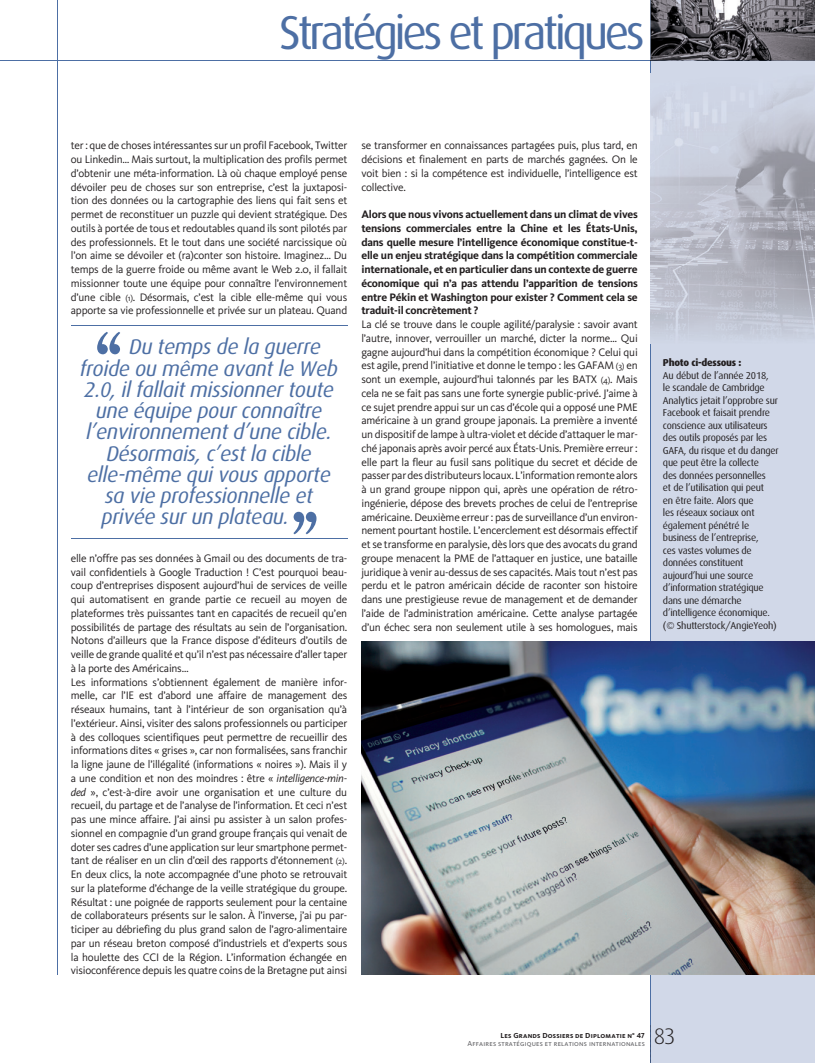
<style>
.page{position:relative;width:815px;height:1063px;background:#fff}
.page>*{position:absolute;margin:0;border:0;box-sizing:border-box;transform-origin:0 0}
.t1{font:47.5px "Dax";letter-spacing:-.075em;color:#4d6fa4}
.t2{font:300 22.5px "Dax";color:#231f20}
.t3{font:italic 21.25px "Dax";letter-spacing:-.02em;color:#4d6fa4}
.t4{font:11.25px/13.8px "Kievit";letter-spacing:-.02em;color:#231f20;text-align:justify}
.t5{font:700 11.25px/13.8px "Kievit";letter-spacing:-.02em;color:#231f20;text-align:justify}
.t6{font:10px/12.5px "Dax";letter-spacing:-.025em;color:#231f20}
.t7{font:800 10px "Dax";letter-spacing:-.025em;color:#231f20}
.t8{font:7.5px "Kievit Book SC";letter-spacing:.025em;color:#636366}
.t9{font:7.5px "Kievit Bold SC";letter-spacing:.025em;color:#231f20}
.s1{font-size:8.75px}
.s2{font-style:italic}
</style>
<div class="page">
<hr style="left:58px;top:0;width:1px;height:974px;background:#4d6fa4">
<div style="left:651px;top:0;width:164px;height:1063px;background:#d1d8e8"></div>
<hr style="left:650px;top:0;width:1px;height:1063px;background:#4d6fa4">
<hr style="left:0;top:60px;width:815px;height:1px;background:#4d6fa4">
<img style="left:650px;top:60px;width:165px;height:1px">
<svg style="left:650px;top:0;width:165px;height:60px;background:#615e64"></svg>
<hr style="left:71px;top:326px;width:276px;height:1px;background:#4d6fa4">
<hr style="left:71px;top:539px;width:276px;height:1px;background:#4d6fa4">
<svg style="left:97px;top:332px;width:23px;height:22px"></svg>
<svg style="left:293px;top:512px;width:23px;height:22px"></svg>
<img style="left:361px;top:641px;width:454px;height:333px">
<img style="left:651px;top:87px;width:164px;height:251px">
<svg style="left:650px;top:1025px;width:1px;height:38px"></svg>
<h1 class="t1" style="left:279px;top:6px;width:367px">Stratégies et pratiques</h1>
<p class="t4" style="left:71px;top:139px;width:278px">ter : que de choses intéressantes sur un profil Facebook, Twitter ou Linkedin… Mais surtout, la multiplication des profils permet d’obtenir une méta-information. Là où chaque employé pense dévoiler peu de choses sur son entreprise, c’est la juxtaposi&shy;tion des données ou la cartographie des liens qui fait sens et permet de reconstituer un puzzle qui devient stratégique. Des outils à portée de tous et redoutables quand ils sont pilotés par des professionnels. Et le tout dans une société narcissique où l’on aime se dévoiler et (ra)conter son histoire. Imaginez… Du temps de la guerre froide ou même avant le Web 2.0, il fallait missionner toute une équipe pour connaître l’environnement d’une cible <span class="s1">(1)</span>. Désormais, c’est la cible elle-même qui vous apporte sa vie professionnelle et privée sur un plateau. Quand</p>
<h3 class="t3" style="left:129px;top:335px;width:193px">Du temps de la guerre</h3>
<h3 class="t3" style="left:80px;top:356px;width:260px">froide ou même avant le Web</h3>
<h3 class="t3" style="left:84px;top:378px;width:251px">2.0, il fallait missionner toute</h3>
<h3 class="t3" style="left:96px;top:399px;width:228px">une équipe pour connaître</h3>
<h3 class="t3" style="left:86px;top:420px;width:247px">l’environnement d’une cible.</h3>
<h3 class="t3" style="left:106px;top:441px;width:207px">Désormais, c’est la cible</h3>
<h3 class="t3" style="left:87px;top:463px;width:245px">elle-même qui vous apporte</h3>
<h3 class="t3" style="left:105px;top:484px;width:209px">sa vie professionnelle et</h3>
<h3 class="t3" style="left:102px;top:505px;width:189px">privée sur un plateau.</h3>
<p class="t4" style="left:71px;top:551px;width:278px;text-align:left">elle n’offre pas ses données à Gmail ou des documents de tra&shy;vail confidentiels à Google Traduction ! C’est pourquoi beau&shy;coup d’entreprises disposent aujourd’hui de services de veille qui automatisent en grande partie ce recueil au moyen de plateformes très puissantes tant en capacités de recueil qu’en possibilités de partage des résultats au sein de l’organisation.<br>Notons d’ailleurs que la France dispose d’éditeurs d’outils de veille de grande qualité et qu’il n’est pas nécessaire d’aller taper à la porte des Américains…<br>Les informations s’obtiennent également de manière infor&shy;melle, car l’IE est d’abord une affaire de management des réseaux humains, tant à l’intérieur de son organisation qu’à l’extérieur. Ainsi, visiter des salons professionnels ou participer à des colloques scientifiques peut permettre de recueillir des informations dites « grises », car non formalisées, sans franchir la ligne jaune de l’illégalité (informations « noires »). Mais il y a une condition et non des moindres : être « <span class="s2">intelligence-min&shy;ded</span> », c’est-à-dire avoir une organisation et une culture du recueil, du partage et de l’analyse de l’information. Et ceci n’est pas une mince affaire. J’ai ainsi pu assister à un salon profes&shy;sionnel en compagnie d’un grand groupe français qui venait de doter ses cadres d’une application sur leur smartphone permet&shy;tant de réaliser en un clin d’œil des rapports d’étonnement <span class="s1">(2)</span>.<br>En deux clics, la note accompagnée d’une photo se retrouvait sur la plateforme d’échange de la veille stratégique du groupe.<br>Résultat : une poignée de rapports seulement pour la centaine de collaborateurs présents sur le salon. À l’inverse, j’ai pu par&shy;ticiper au débriefing du plus grand salon de l’agro-alimentaire par un réseau breton composé d’industriels et d’experts sous la houlette des CCI de la Région. L’information échangée en visioconférence depuis les quatre coins de la Bretagne put ainsi</p>
<p class="t4" style="left:361px;top:139px;width:278px">se transformer en connaissances partagées puis, plus tard, en décisions et finalement en parts de marchés gagnées. On le voit bien : si la compétence est individuelle, l’intelligence est collective.</p>
<p class="t5" style="left:361px;top:207px;width:278px">Alors que nous vivons actuellement dans un climat de vives tensions commerciales entre la Chine et les États-Unis, dans quelle mesure l’intelligence économique constitue-t&shy;elle un enjeu stratégique dans la compétition commerciale internationale, et en particulier dans un contexte de guerre économique qui n’a pas attendu l’apparition de tensions entre Pékin et Washington pour exister ? Comment cela se traduit-il concrètement ?</p>
<p class="t4" style="left:361px;top:318px;width:278px">La clé se trouve dans le couple agilité/paralysie : savoir avant l’autre, innover, verrouiller un marché, dicter la norme… Qui gagne aujourd’hui dans la compétition économique ? Celui qui est agile, prend l’initiative et donne le tempo : les GAFAM <span class="s1">(3)</span> en sont un exemple, aujourd’hui talonnés par les BATX <span class="s1">(4)</span>. Mais cela ne se fait pas sans une forte synergie public-privé. J’aime à ce sujet prendre appui sur un cas d’école qui a opposé une PME américaine à un grand groupe japonais. La première a inventé un dispositif de lampe à ultra-violet et décide d’attaquer le mar&shy;ché japonais après avoir percé aux États-Unis. Première erreur : elle part la fleur au fusil sans politique du secret et décide de passer par des distributeurs locaux. L’information remonte alors à un grand groupe nippon qui, après une opération de rétro&shy;ingénierie, dépose des brevets proches de celui de l’entreprise américaine. Deuxième erreur : pas de surveillance d’un environ&shy;nement pourtant hostile. L’encerclement est désormais effectif et se transforme en paralysie, dès lors que des avocats du grand groupe menacent la PME de l’attaquer en justice, une bataille juridique à venir au-dessus de ses capacités. Mais tout n’est pas perdu et le patron américain décide de raconter son histoire dans une prestigieuse revue de management et de demander l’aide de l’administration américaine. Cette analyse partagée d’un échec sera non seulement utile à ses homologues, mais</p>
<p class="t7" style="left:663px;top:357px;width:80px">Photo ci-dessous :</p>
<p class="t6" style="left:663px;top:369px;width:117px">Au début de l’année 2018,<br>le scandale de Cambridge<br>Analytics jetait l’opprobre sur<br>Facebook et faisait prendre conscience aux utilisateurs des outils proposés par les<br>GAFA, du risque et du danger que peut être la collecte<br>des données personnelles<br>et de l’utilisation qui peut<br>en être faite. Alors que<br>les réseaux sociaux ont également pénétré le business de l’entreprise,<br>ces vastes volumes de données constituent aujourd’hui une source d’information stratégique dans une démarche d’intelligence économique. (© Shutterstock/AngieYeoh)</p>
<p class="t9" style="left:501px;top:1031px;width:146px">Les Grands Dossiers de Diplomatie n° 47</p>
<p class="t8" style="left:468px;top:1039px;width:179px">Affaires stratégiques et relations internationales</p>
<h2 class="t2" style="left:654px;top:1024px;width:23px">83</h2>
</div>
